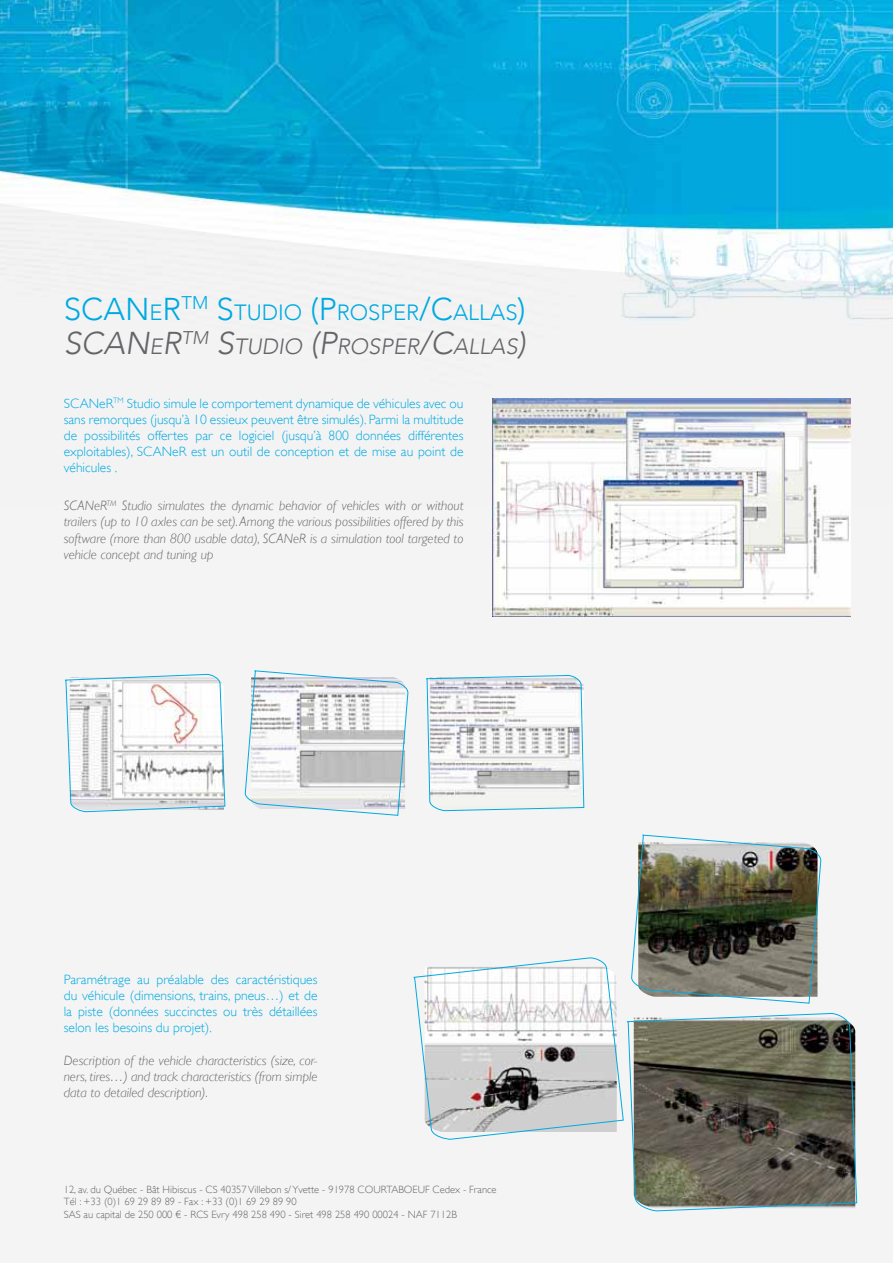
<style>
.page{position:relative;width:893px;height:1263px;background:#fff}
.page>*{position:absolute;margin:0;border:0;box-sizing:border-box;transform-origin:0 0}
.t1{font:300 22.05px/34.5px "Avenir LT";color:#00aae0}
.t2{font:300 13.5px/16.2px "Gill Sans";color:#00aae0;text-align:justify}
.t3{font:italic 300 13.5px/16.2px "Gill Sans";color:#646567;text-align:justify}
.t4{font:300 10.5px/12.6px "Gill Sans";color:#646567}
.s1{font-size:31.5px}
.s2{font-style:italic;font-size:31.5px;color:#646567}
.s3{font-style:italic;color:#646567}
</style>
<div class="page">
<img style="left:0;top:0;width:893px;height:201px">
<div style="left:0;top:201px;width:893px;height:1062px;background:#f4f4f5"></div>
<img style="left:493px;top:398px;width:357px;height:219px">
<svg style="left:413px;top:957px;width:211px;height:183px"></svg>
<svg style="left:627px;top:1013px;width:230px;height:198px"></svg>
<svg style="left:65px;top:674px;width:160px;height:138px"></svg>
<svg style="left:245px;top:670px;width:163px;height:146px"></svg>
<svg style="left:426px;top:675px;width:158px;height:136px"></svg>
<img style="left:631px;top:835px;width:190px;height:168px">
<h1 class="t1" style="left:64px;top:295px;width:464px"><span class="s1">SCAN</span>E<span class="s1">R</span><sup>TM</sup> <span class="s1">S</span>TUDIO <span class="s1">(P</span>ROSP ER<span class="s1">/C</span>ALLAS<span class="s1">)<br></span><span class="s2">SCAN</span><span class="s3">E</span><span class="s2">R</span><sup>TM</sup> <span class="s2">S</span><span class="s3">TUDIO</span> <span class="s2">(P</span><span class="s3">ROSPER</span><span class="s2">/C</span><span class="s3">ALLAS</span><span class="s2">)</span></h1>
<p class="t2" style="left:64px;top:395px;width:401px">SCANeR<sup>TM</sup> Studio simule le comportement dynamique de véhicules avec ou sans remorques (jusqu’à 10 essieux peuvent être simulés). Parmi la multitude de possibilités offertes par ce logiciel (jusqu’à 800 données différentes exploitables), SCANeR est un outil de conception et de mise au point de véhicules .</p>
<p class="t3" style="left:64px;top:498px;width:401px">SCANeR<sup>TM</sup> Studio simulates the dynamic behavior of vehicles with or without trailers (up to 10 axles can be set). Among the various possibilities offered by this software (more than 800 usable data), SCANeR is a simulation tool targeted to vehicle concept and tuning up</p>
<p class="t2" style="left:64px;top:971px;width:255px">Paramétrage au préalable des caractéristiques du véhicule (dimensions, trains, pneus…) et de la piste (données succinctes ou très détaillées selon les besoins du projet).</p>
<p class="t3" style="left:64px;top:1052px;width:255px">Description of the vehicle characteristics (size, cor&shy;ners, tires…) and track characteristics (from simple data to detailed description).</p>
<p class="t4" style="left:64px;top:1183px;width:434px">12, av. du Québec - Bât Hibiscus - CS 40357 Villebon s/ Yvette - 91978 COURTABOEUF Cedex - France<br>Tél : +33 (0)1 69 29 89 89 - Fax : +33 (0)1 69 29 89 90<br>SAS au capital de 250 000 € - RCS Evry 498 258 490 - Siret 498 258 490 00024 - NAF 7112B</p>
</div>
